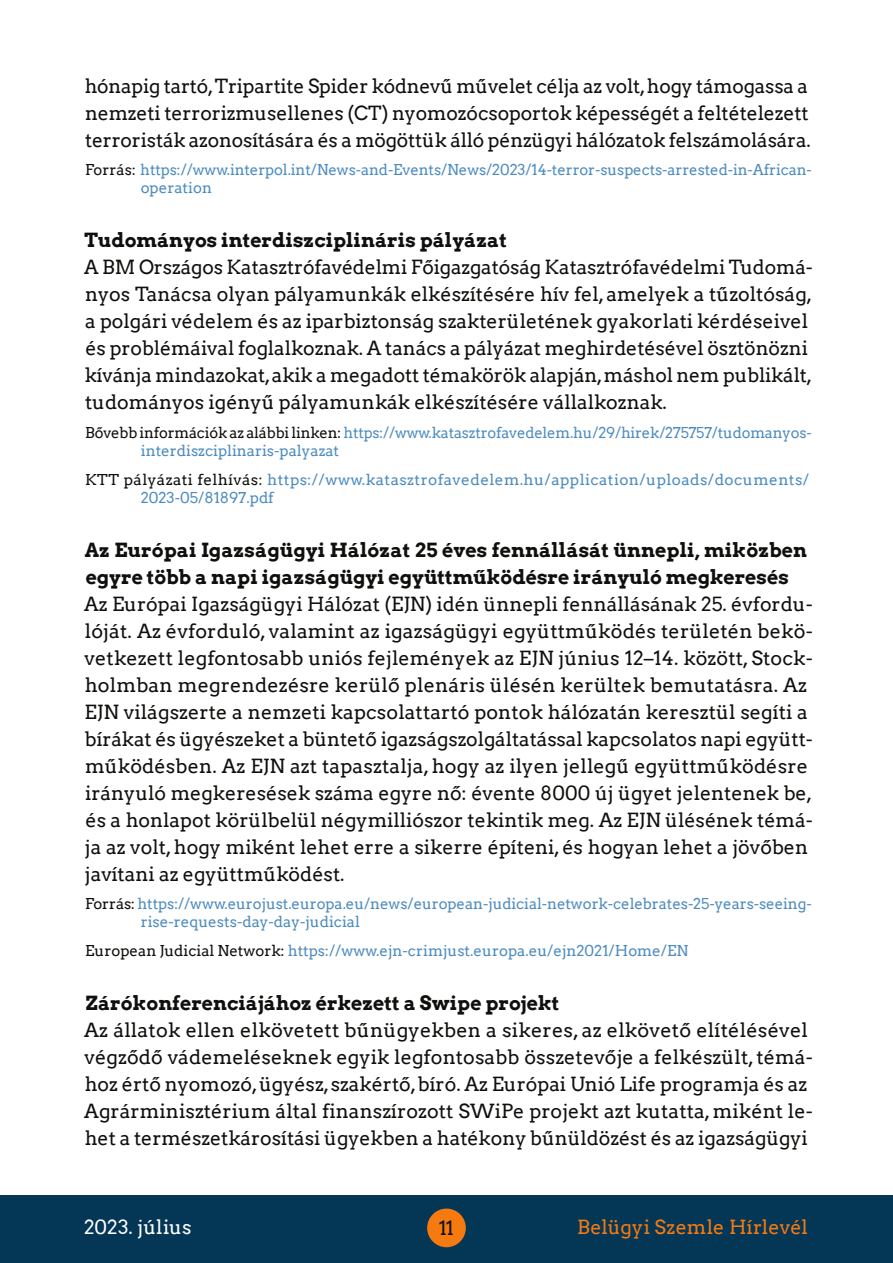
<style>
.page{position:relative;width:893px;height:1263px;background:#fff}
.page>*{position:absolute;margin:0;border:0;box-sizing:border-box;transform-origin:0 0}
.t1{font:19.5px/27px "Arvo";color:#0f0f0d}
.t2{font:700 19.5px/27px "Arvo";color:#0f0f0d}
.t3{font:19.5px "Arvo";letter-spacing:.01em;color:#f57a10}
.t4{font:19.5px "Arvo";color:#fff}
.t5{font:15px/18px "Arvo";letter-spacing:-.005em;color:#4e8cbf}
.t6{font:15px/18px "Arvo";letter-spacing:.025em;color:#4e8cbf}
.s1{color:#0f0f0d}
</style>
<div class="page">
<div style="left:0;top:1195px;width:893px;height:68px;background:#043656"></div>
<div style="left:427px;top:1208px;width:39px;height:39px;background:#f57a10;border-radius:50%"></div>
<p class="t1" style="left:85px;top:72px;width:727px">hónapig tartó,Tripartite Spider kódnevű művelet célja az volt,hogy támogassa a nemzeti terrorizmusellenes (CT) nyomozócsoportok képességét a feltételezett terroristák azonosítására és a mögöttük álló pénzügyi hálózatok felszámolására.</p>
<p class="t5" style="left:141px;top:161px;width:673px;text-indent:-55px"><span class="s1">Forrás:</span> https://www.interpol.int/News-and-Events/News/2023/14-terror-suspects-arrested-in-African&shy;operation</p>
<p class="t2" style="left:84px;top:227px;width:424px">Tudományos interdiszciplináris pályázat</p>
<p class="t1" style="left:84px;top:254px;width:730px">A BM Országos Katasztrófavédelmi Főigazgatóság Katasztrófavédelmi Tudomá&shy;nyos Tanácsa olyan pályamunkák elkészítésére hív fel,amelyek a tűzoltóság, a polgári védelem és az iparbiztonság szakterületének gyakorlati kérdéseivel és problémáival foglalkoznak. A tanács a pályázat meghirdetésével ösztönözni kívánja mindazokat,akik a megadott témakörök alapján,máshol nem publikált, tudományos igényű pályamunkák elkészítésére vállalkoznak.</p>
<p class="t5" style="left:141px;top:424px;width:672px;text-indent:-56px"><span class="s1">Bővebb információk az alábbi linken:</span> https://www.katasztrofavedelem.hu/29/hirek/275757/tudomanyos&shy;interdiszciplinaris-palyazat</p>
<p class="t6" style="left:141px;top:470px;width:670px;text-indent:-55px"><span class="s1">KTT pályázati felhívás:</span> https://www.katasztrofavedelem.hu/application/uploads/documents/<br>2023-05/81897.pdf</p>
<p class="t2" style="left:85px;top:536px;width:724px">Az Európai Igazságügyi Hálózat 25 éves fennállását ünnepli, miközben egyre több a napi igazságügyi együttműködésre irányuló megkeresés</p>
<p class="t1" style="left:84px;top:590px;width:730px">Az Európai Igazságügyi Hálózat (EJN) idén ünnepli fennállásának 25. évfordu&shy;lóját. Az évforduló, valamint az igazságügyi együttműködés területén bekö&shy;vetkezett legfontosabb uniós fejlemények az EJN június 12–14. között,Stock&shy;holmban megrendezésre kerülő plenáris ülésén kerültek bemutatásra. Az EJN világszerte a nemzeti kapcsolattartó pontok hálózatán keresztül segíti a bírákat és ügyészeket a büntető igazságszolgáltatással kapcsolatos napi együtt&shy;működésben. Az EJN azt tapasztalja,hogy az ilyen jellegű együttműködésre irányuló megkeresések száma egyre nő: évente 8000 új ügyet jelentenek be, és a honlapot körülbelül négymilliószor tekintik meg. Az EJN ülésének témá&shy;ja az volt,hogy miként lehet erre a sikerre építeni,és hogyan lehet a jövőben javítani az együttműködést.</p>
<p class="t5" style="left:141px;top:895px;width:672px;text-indent:-56px"><span class="s1">Forrás:</span> https://www.eurojust.europa.eu/news/european-judicial-network-celebrates-25-years-seeing&shy;rise-requests-day-day-judicial</p>
<p class="t5" style="left:85px;top:942px;width:605px"><span class="s1">European Judicial Network:</span> https://www.ejn-crimjust.europa.eu/ejn2021/Home/EN</p>
<p class="t2" style="left:86px;top:989px;width:475px">Zárókonferenciájához érkezett a Swipe projekt</p>
<p class="t1" style="left:84px;top:1016px;width:730px">Az állatok ellen elkövetett bűnügyekben a sikeres, az elkövető elítélésével végződő vádemeléseknek egyik legfontosabb összetevője a felkészült,témá&shy;hoz értő nyomozó,ügyész,szakértő,bíró. Az Európai Unió Life programja és az Agrárminisztérium által finanszírozott SWiPe projekt azt kutatta,miként le&shy;het a természetkárosítási ügyekben a hatékony bűnüldözést és az igazságügyi</p>
<p class="t4" style="left:84px;top:1215px;width:109px">2023. július</p>
<p class="t1" style="left:439px;top:1215px;width:17px">11</p>
<p class="t3" style="left:577px;top:1215px;width:232px">Belügyi Szemle Hírlevél</p>
</div>
